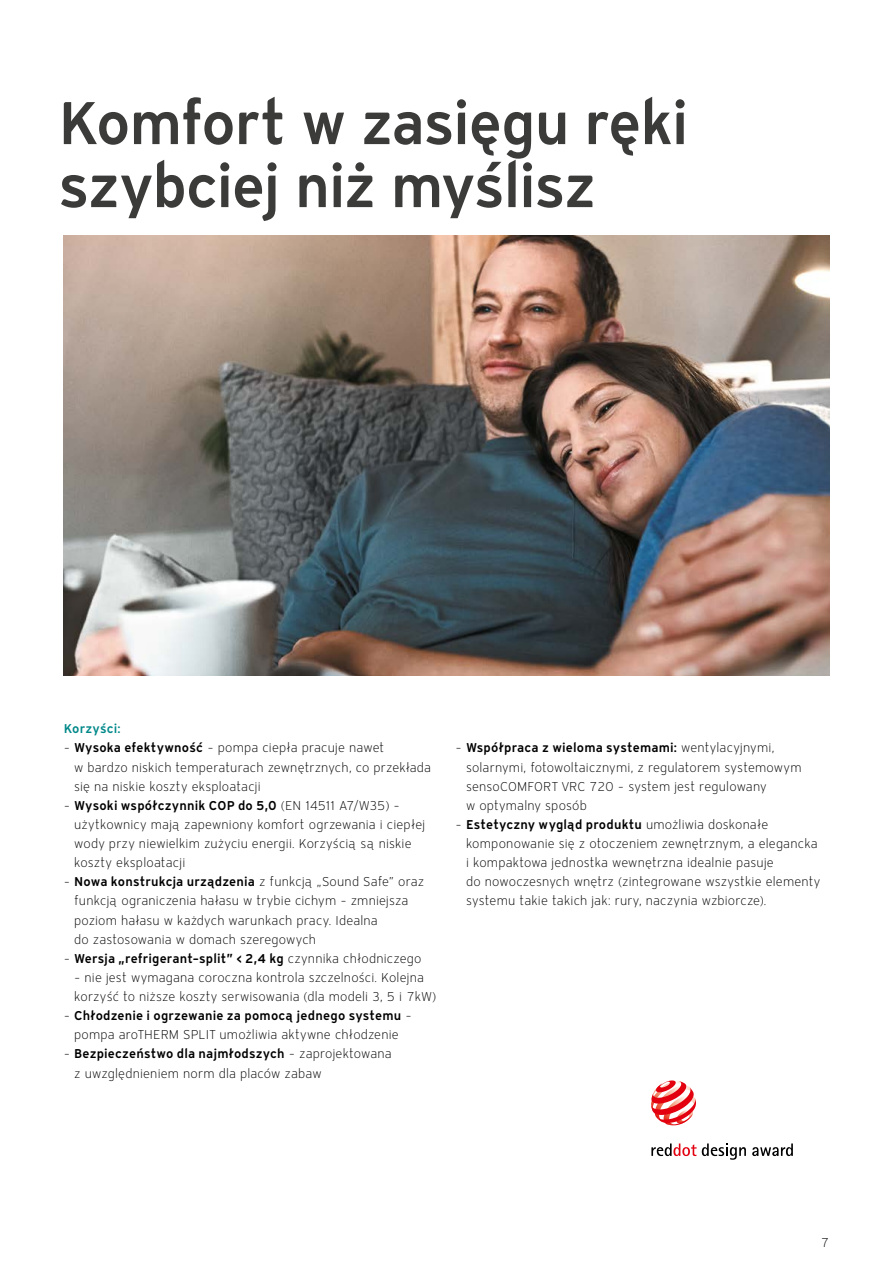
<style>
.page{position:relative;width:893px;height:1263px;background:#fff}
.page>*{position:absolute;margin:0;border:0;box-sizing:border-box;transform-origin:0 0}
.t1{font:600 60px/63px "Vaillant 16";letter-spacing:-.025em;color:#3b3b3a}
.t2{font:300 12.75px/19.2px "Vaillant 16";letter-spacing:.01em;color:#000}
.t3{font:600 12.75px "Vaillant 16";letter-spacing:.01em;color:#000}
.t4{font:600 12.75px "Vaillant 16";letter-spacing:.015em;color:#008889}
.s1{font-weight:600}
.s2{font-weight:300}
</style>
<div class="page">
<img style="left:64px;top:236px;width:765px;height:440px">
<svg style="left:651px;top:1143px;width:95px;height:17px"></svg>
<svg style="left:752px;top:1143px;width:41px;height:13px"></svg>
<svg style="left:651px;top:1080px;width:45px;height:45px"></svg>
<h1 class="t1" style="left:58px;top:90px;width:632px">Komfort w zasięgu ręki szybciej niż myślisz</h1>
<p class="t4" style="left:64px;top:720px;width:58px">Korzyści:</p>
<p class="t2" style="left:74px;top:738px;width:358px;text-indent:-10px">– <span class="s1">Wysoka efektywność</span> – pompa ciepła pracuje nawet<br>w bardzo niskich temperaturach zewnętrznych, co przekłada się na niskie koszty eksploatacji</p>
<p class="t2" style="left:74px;top:795px;width:353px;text-indent:-10px">– <span class="s1">Wysoki współczynnik COP do 5,0</span> (EN 14511 A7/W35) – użytkownicy mają zapewniony komfort ogrzewania i ciepłej wody przy niewielkim zużyciu energii. Korzyścią są niskie koszty eksploatacji</p>
<p class="t2" style="left:74px;top:872px;width:351px;text-indent:-10px">– <span class="s1">Nowa konstrukcja urządzenia</span> z funkcją „Sound Safe” oraz funkcją ograniczenia hałasu w trybie cichym – zmniejsza poziom hałasu w każdych warunkach pracy. Idealna<br>do zastosowania w domach szeregowych</p>
<p class="t3" style="left:64px;top:950px;width:359px"><span class="s2">–</span> Wersja „refrigerant–split” &lt; 2,4 kg <span class="s2">czynnika chłodniczego</span></p>
<p class="t2" style="left:74px;top:968px;width:364px">– nie jest wymagana coroczna kontrola szczelności. Kolejna korzyść to niższe koszty serwisowania (dla modeli 3, 5 i 7kW)</p>
<p class="t2" style="left:64px;top:1006px;width:349px;text-align:center">– <span class="s1">Chłodzenie i ogrzewanie za pomocą jednego systemu</span> – pompa aroTHERM SPLIT umożliwia aktywne chłodzenie</p>
<p class="t2" style="left:74px;top:1044px;width:319px;text-indent:-10px">– <span class="s1">Bezpieczeństwo dla najmłodszych</span> – zaprojektowana z uwzględnieniem norm dla placów zabaw</p>
<p class="t2" style="left:466px;top:738px;width:337px;text-indent:-10px">– <span class="s1">Współpraca z wieloma systemami:</span> wentylacyjnymi, solarnymi, fotowoltaicznymi, z regulatorem systemowym sensoCOMFORT VRC 720 – system jest regulowany<br>w optymalny sposób</p>
<p class="t2" style="left:466px;top:815px;width:356px;text-indent:-10px">– <span class="s1">Estetyczny wygląd produktu</span> umożliwia doskonałe komponowanie się z otoczeniem zewnętrznym, a elegancka i kompaktowa jednostka wewnętrzna idealnie pasuje<br>do nowoczesnych wnętrz (zintegrowane wszystkie elementy systemu takie takich jak: rury, naczynia wzbiorcze).</p>
<p class="t2" style="left:821px;top:1232px;width:9px">7</p>
</div>
